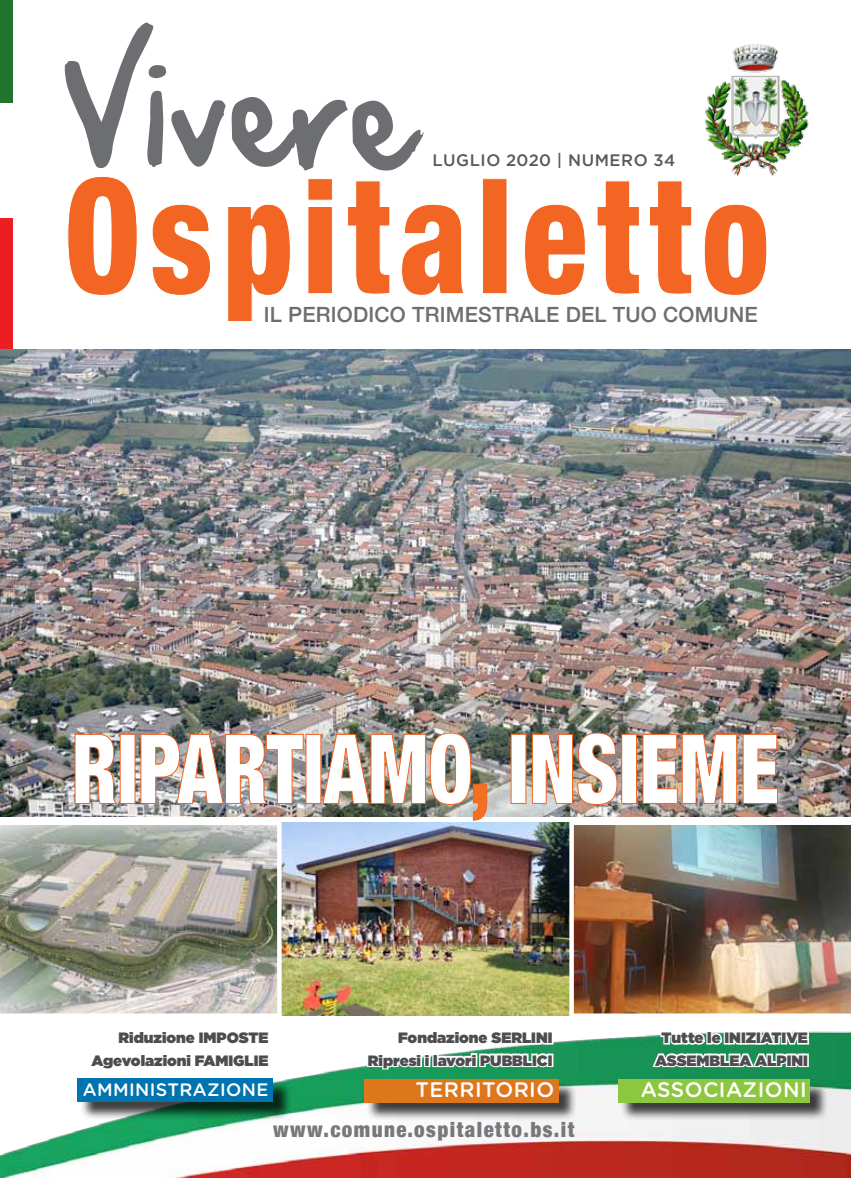
<style>
.page{position:relative;width:851px;height:1178px;background:#fff}
.page>*{position:absolute;margin:0;border:0;box-sizing:border-box;transform-origin:0 0}
.t1{font:900 condensed 161.1px "Helvetica Neue";color:#f26522;scale:.84 1}
.t2{font:128.7px "Hand Of Sean";color:#6d6e71;scale:.88 1}
.t3{font:900 condensed 96.75px "Helvetica Neue";color:#fff;scale:.82 1}
.t4{font:500 21px "Helvetica Neue";letter-spacing:.01em;color:#6d6e71}
.t5{font:900 condensed 21px "Helvetica Neue";letter-spacing:.07em;color:#77787b}
.t6{font:500 21px "Gotham Rounded";color:#fff}
.t7{font:500 18px "Gotham Rounded";letter-spacing:.02em;color:#fff}
.t8{font:500 16.5px "Gotham";letter-spacing:.035em;color:#58595b}
.t9{font:900 15px/22.5px "Gotham";color:#4d4d4f;text-align:right}
.s1{color:#f36f21}
</style>
<div class="page">
<img style="left:281px;top:823px;width:288px;height:187px">
<img style="left:0;top:349px;width:850px;height:467px">
<img style="left:704px;top:44px;width:105px;height:132px">
<img style="left:0;top:1010px;width:850px;height:168px">
<div style="left:80px;top:1080px;width:212px;height:41px;background:#000;opacity:.75"></div>
<div style="left:78px;top:1078px;width:195px;height:24px;background:#0074b0"></div>
<div style="left:620px;top:1081px;width:208px;height:40px;background:#000;opacity:.75"></div>
<div style="left:618px;top:1079px;width:191px;height:23px;background:#8dc63f"></div>
<div style="left:366px;top:1081px;width:211px;height:40px;background:#000;opacity:.75"></div>
<div style="left:364px;top:1079px;width:194px;height:23px;background:#de761c"></div>
<div style="left:0;top:0;width:13px;height:103px;background:#20742e"></div>
<div style="left:0;top:218px;width:13px;height:131px;background:#ed1d24"></div>
<svg style="left:87px;top:1028px;width:184px;height:46px"></svg>
<svg style="left:365px;top:1029px;width:186px;height:45px"></svg>
<div style="left:547px;top:1053px;width:6px;height:14px;border:3px solid #fff"></div>
<img style="left:74px;top:734px;width:43px;height:70px">
<div style="left:120px;top:734px;width:15px;height:69px;border:1px solid #f26522"></div>
<img style="left:140px;top:734px;width:164px;height:70px">
<div style="left:306px;top:734px;width:15px;height:69px;border:1px solid #f26522"></div>
<img style="left:322px;top:732px;width:165px;height:89px">
<div style="left:511px;top:734px;width:15px;height:69px;border:1px solid #f26522"></div>
<img style="left:531px;top:732px;width:86px;height:73px">
<div style="left:621px;top:734px;width:15px;height:69px;border:1px solid #f26522"></div>
<img style="left:642px;top:734px;width:136px;height:70px">
<img style="left:0;top:825px;width:281px;height:193px">
<img style="left:569px;top:822px;width:281px;height:196px">
<svg style="left:650px;top:1028px;width:160px;height:46px"></svg>
<div style="left:802px;top:1053px;width:6px;height:14px;border:3px solid #fff"></div>
<h2 class="t2" style="left:66px;top:-9px;width:396px;rotate:2deg">Vivere</h2>
<p class="t8" style="left:432px;top:150px;width:244px">LUGLIO 2020 | NUMERO 34</p>
<h1 class="t1" style="left:65px;top:104px;width:840px">Ospitaletto</h1>
<h3 class="t4" style="left:264px;top:298px;width:495px">IL PERIODICO TRIMESTRALE DEL TUO COMUNE</h3>
<h3 class="t3" style="left:72px;top:689px;width:864px">ripartiamo<span class="s1">,</span> insieme</h3>
<p class="t9" style="left:91px;top:1026px;width:178px">Riduzione IMPOSTE<br>Agevolazioni FAMIGLIE</p>
<p class="t9" style="left:368px;top:1026px;width:186px">Fondazione SERLINI<br>Ripresi i lavori PUBBLICI</p>
<p class="t9" style="left:655px;top:1026px;width:154px;text-align:center">Tutte le INIZIATIVE<br>ASSEMBLEA ALPINI</p>
<p class="t7" style="left:83px;top:1076px;width:187px">AMMINISTRAZIONE</p>
<h3 class="t6" style="left:415px;top:1075px;width:15px">TERRITORIO</h3>
<h3 class="t6" style="left:640px;top:1075px;width:16px">ASSO</h3>
<h3 class="t6" style="left:702px;top:1075px;width:29px">CIAZIONI</h3>
<h3 class="t5" style="left:273px;top:1112px;width:303px">www.comune.ospitaletto.bs.it</h3>
</div>
